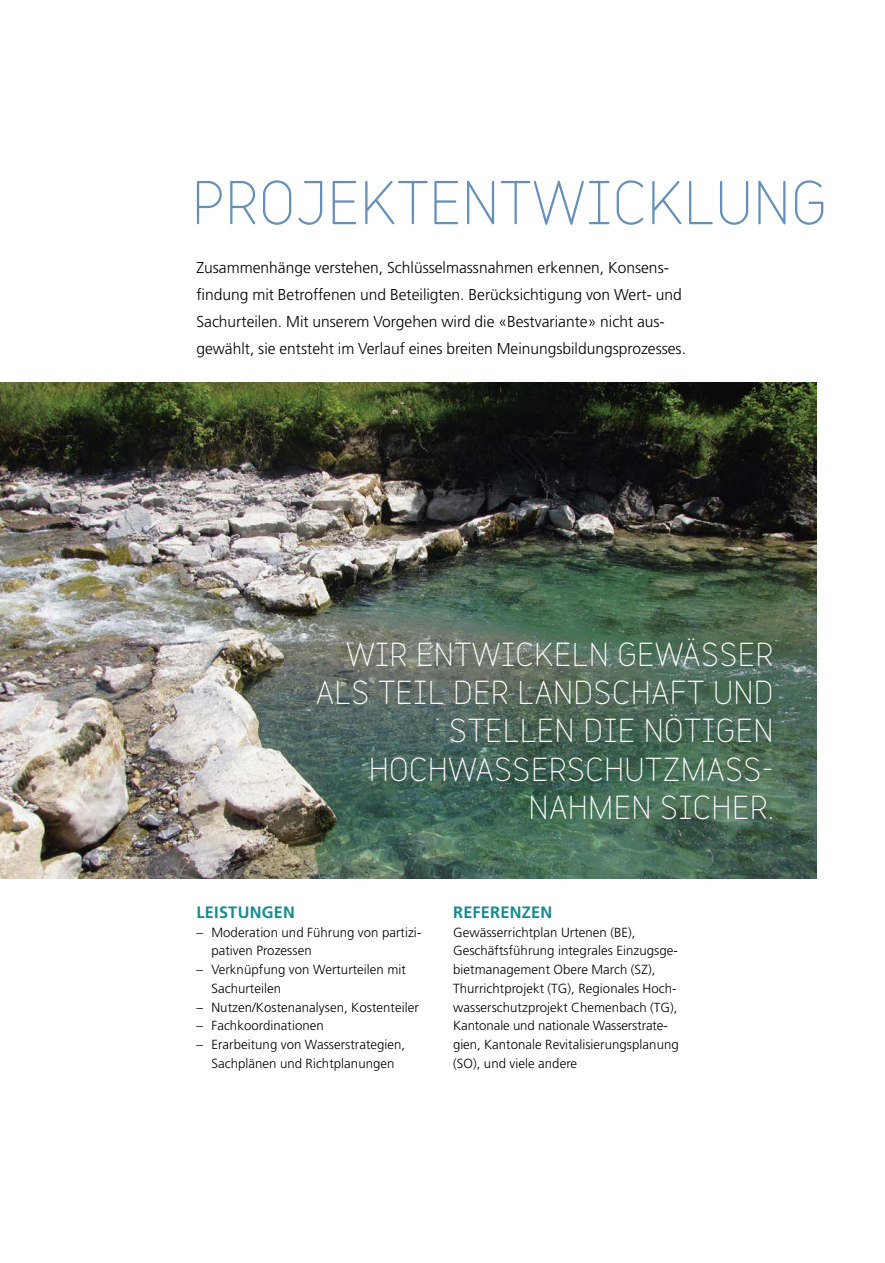
<style>
.page{position:relative;width:885px;height:1263px;background:#fff}
.page>*{position:absolute;margin:0;border:0;box-sizing:border-box;transform-origin:0 0}
.t1{font:57px "Variable";letter-spacing:.025em;color:#6690ba}
.t2{font:30.75px/38.4px "Variable";letter-spacing:.03em;color:#fff;text-align:right}
.t3{font:700 16.5px "Frutiger LT Std";letter-spacing:.015em;color:#178b91}
.Grundtext{font:300 15.75px/27px "Frutiger LT Std";color:#000}
.Grundtext-2{font:300 13.2px/18.8px "Frutiger LT Std";letter-spacing:.005em;color:#000}
</style>
<div class="page">
<hr style="left:884px;top:0;width:1px;height:1216px;background:#6690ba">
<img style="left:0;top:383px;width:816px;height:495px">
<p class="t1" style="left:192px;top:168px;width:636px">PROJEKTENTWICKLUNG</p>
<p class="Grundtext" style="left:196px;top:255px;width:491px">Zusammenhänge verstehen, Schlüsselmassnahmen erkennen, Konsens&shy;findung mit Betroffenen und Beteiligten. Berücksichtigung von Wert- und Sachurteilen. Mit unserem Vorgehen wird die «Bestvariante» nicht aus&shy;gewählt, sie entsteht im Verlauf eines breiten Meinungsbildungsprozesses.</p>
<p class="t2" style="left:316px;top:634px;width:459px">WIR ENTWICKELN GEWÄSSER<br>ALS TEIL DER LANDSCHAFT UND<br>STELLEN DIE NÖTIGEN<br>HOCHWASSERSCHUTZMASS-<br>NAHMEN SICHER.</p>
<p class="t3" style="left:196px;top:902px;width:100px">LEISTUNGEN</p>
<p class="Grundtext-2" style="left:211px;top:923px;width:211px;text-indent:-15px">– Moderation und Führung von partizi&shy;pativen Prozessen</p>
<p class="Grundtext-2" style="left:211px;top:960px;width:196px;text-indent:-15px">– Verknüpfung von Werturteilen mit<br>Sachurteilen</p>
<p class="Grundtext-2" style="left:196px;top:998px;width:224px">– Nutzen/Kostenanalysen, Kostenteiler</p>
<p class="Grundtext-2" style="left:196px;top:1016px;width:129px">– Fachkoordinationen</p>
<p class="Grundtext-2" style="left:196px;top:1035px;width:210px;text-align:center">– Erarbeitung von Wasserstrategien,<br>Sachplänen und Richtplanungen</p>
<p class="t3" style="left:453px;top:902px;width:101px">REFERENZEN</p>
<p class="Grundtext-2" style="left:453px;top:923px;width:184px">Gewässerrichtplan Urtenen (BE),</p>
<p class="Grundtext-2" style="left:453px;top:941px;width:226px">Geschäftsführung integrales Einzugsge&shy;bietmanagement Obere March (SZ),</p>
<p class="Grundtext-2" style="left:453px;top:979px;width:226px">Thurrichtprojekt (TG), Regionales Hoch&shy;wasserschutzprojekt Chemenbach (TG),</p>
<p class="Grundtext-2" style="left:453px;top:1016px;width:227px">Kantonale und nationale Wasserstrate&shy;gien, Kantonale Revitalisierungsplanung (SO), und viele andere</p>
</div>
